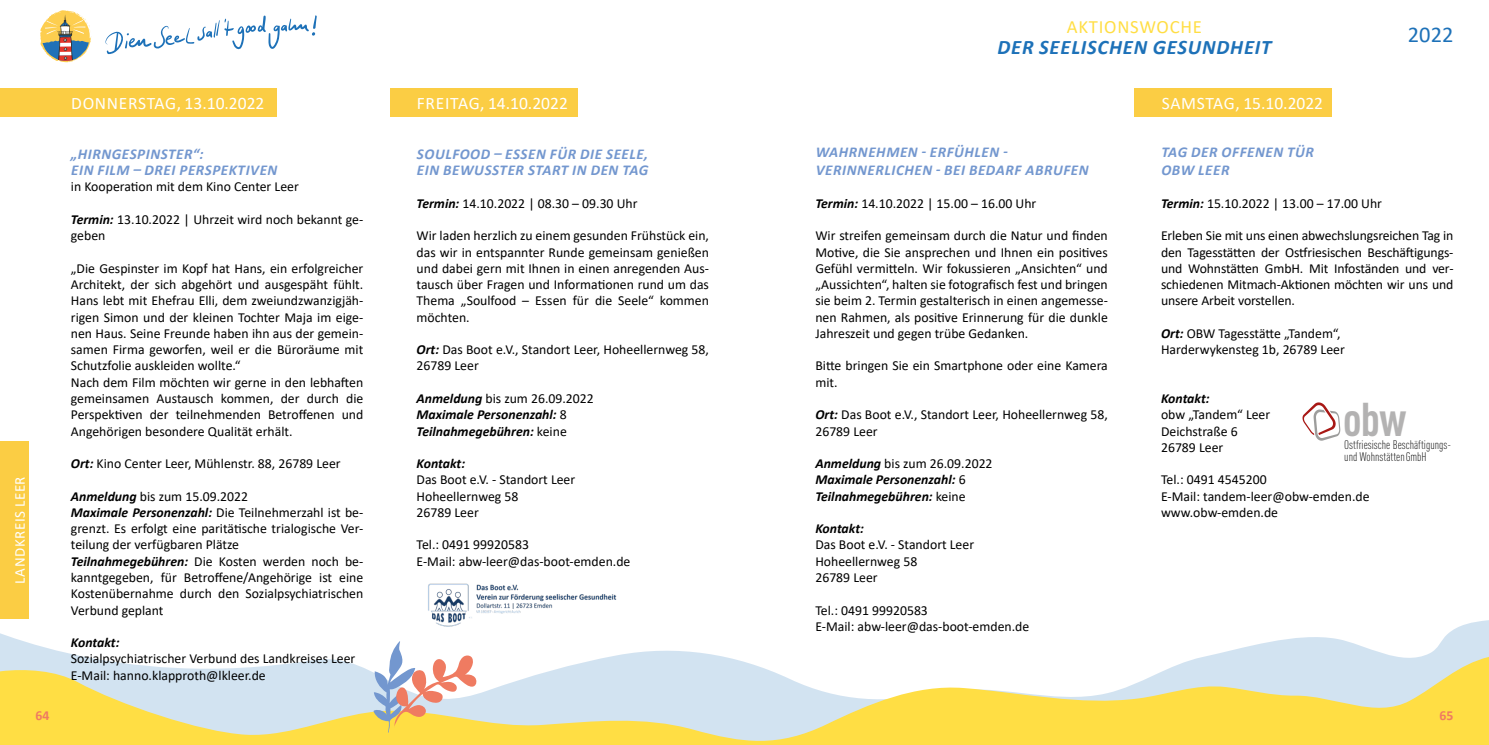
<style>
.page{position:relative;width:1489px;height:745px;background:#fff}
.page>*{position:absolute;margin:0;border:0;box-sizing:border-box;transform-origin:0 0}
.t1{font:700 46.62px "DIN Cond";color:#b3b2b2}
.t2{font:22.5px "Calibri";color:#1d71b8}
.t3{font:italic 700 20.62px "Calibri";letter-spacing:.04em;color:#1d71b8}
.t4{font:18.75px "Calibri";letter-spacing:.04em;color:#ffde44}
.t5{font:17.5px "Calibri";letter-spacing:.015em;color:#fff}
.t6{font:italic 700 15px/18px "Calibri";letter-spacing:.04em;color:#7397cf}
.t7{font:15px "Calibri";letter-spacing:.04em;color:#fff}
.t8{font:13.75px/16.2px "Calibri";color:#000}
.t9{font:italic 700 13.75px/16.2px "Calibri";color:#000}
.t10{font:700 13.75px "Calibri";color:#ef7b61}
.t11{font:300 12.25px/11.6px "DIN Cond";color:#000}
.s1{font-weight:700;font-style:italic}
.s2{font-weight:400;font-style:normal}
</style>
<div class="page">
<div style="left:0;top:440px;width:29px;height:178px;background:#fbcd44"></div>
<svg style="left:0;top:618px;width:1488px;height:31px"></svg>
<svg style="left:0;top:649px;width:1488px;height:95px"></svg>
<svg style="left:40px;top:10px;width:52px;height:52px"></svg>
<svg style="left:105px;top:15px;width:212px;height:39px"></svg>
<svg style="left:373px;top:640px;width:104px;height:92px"></svg>
<img style="left:428px;top:583px;width:192px;height:45px">
<div style="left:1134px;top:89px;width:197px;height:28px;background:#fbcd44"></div>
<svg style="left:1302px;top:402px;width:38px;height:38px"></svg>
<div style="left:390px;top:89px;width:187px;height:28px;background:#fbcd44"></div>
<div style="left:0;top:89px;width:276px;height:28px;background:#fbcd44"></div>
<h3 class="t4" style="left:1066px;top:14px;width:137px">AKTIONSWOCHE</h3>
<h3 class="t3" style="left:997px;top:32px;width:275px">DER SEELISCHEN GESUNDHEIT</h3>
<h2 class="t2" style="left:1407px;top:19px;width:47px">2022</h2>
<p class="t7" style="left:9px;top:583px;width:109px;rotate:-90deg">LANDKREIS LEER</p>
<p class="t5" style="left:71px;top:91px;width:195px">DONNERSTAG, 13.10.2022</p>
<p class="t6" style="left:71px;top:145px;width:208px;line-height:16.2px">„HIRNGESPINSTER“:<br>EIN FILM – DREI PERSPEKTIVEN</p>
<p class="t8" style="left:71px;top:178px;width:229px">in Kooperation mit dem Kino Center Leer</p>
<p class="t8" style="left:71px;top:211px;width:294px"><span class="s1">Termin:</span> 13.10.2022 | Uhrzeit wird noch bekannt ge&shy;geben</p>
<p class="t8" style="left:71px;top:259px;width:294px">„Die Gespinster im Kopf hat Hans, ein erfolgreicher Architekt, der sich abgehört und ausgespäht fühlt.<br>Hans lebt mit Ehefrau Elli, dem zweiundzwanzigjäh&shy;rigen Simon und der kleinen Tochter Maja im eige&shy;nen Haus. Seine Freunde haben ihn aus der gemein&shy;samen Firma geworfen, weil er die Büroräume mit Schutzfolie auskleiden wollte.“<br>Nach dem Film möchten wir gerne in den lebhaften gemeinsamen Austausch kommen, der durch die Perspektiven der teilnehmenden Betroffenen und Angehörigen besondere Qualität erhält.</p>
<p class="t8" style="left:71px;top:455px;width:271px"><span class="s1">Ort:</span> Kino Center Leer, Mühlenstr. 88, 26789 Leer</p>
<p class="t8" style="left:71px;top:487px;width:294px"><span class="s1">Anmeldung</span> bis zum 15.09.2022<br><span class="s1">Maximale Personenzahl:</span> Die Teilnehmerzahl ist be&shy;grenzt. Es erfolgt eine paritätische trialogische Ver&shy;teilung der verfügbaren Plätze<br><span class="s1">Teilnahmegebühren:</span> Die Kosten werden noch be&shy;kanntgegeben, für Betroffene/Angehörige ist eine Kostenübernahme durch den Sozialpsychiatrischen Verbund geplant</p>
<p class="t9" style="left:71px;top:633px;width:50px">Kontakt:</p>
<p class="t8" style="left:71px;top:650px;width:286px">Sozialpsychiatrischer Verbund des Landkreises Leer<br>E-Mail: hanno.klapproth@lkleer.de</p>
<p class="t5" style="left:417px;top:91px;width:152px">FREITAG, 14.10.2022</p>
<p class="t6" style="left:417px;top:145px;width:233px;line-height:16.2px">SOULFOOD – ESSEN FÜR DIE SEELE,<br>EIN BEWUSSTER START IN DEN TAG</p>
<p class="t8" style="left:416px;top:194px;width:222px"><span class="s1">Termin:</span> 14.10.2022 | 08.30 – 09.30 Uhr</p>
<p class="t8" style="left:416px;top:227px;width:294px;text-align:justify">Wir laden herzlich zu einem gesunden Frühstück ein, das wir in entspannter Runde gemeinsam genießen und dabei gern mit Ihnen in einen anregenden Aus&shy;tausch über Fragen und Informationen rund um das Thema „Soulfood – Essen für die Seele“ kommen möchten.</p>
<p class="t8" style="left:416px;top:341px;width:294px"><span class="s1">Ort:</span> Das Boot e.V., Standort Leer, Hoheellernweg 58,<br>26789 Leer</p>
<p class="t9" style="left:416px;top:389px;width:179px">Anmeldung <span class="s2">bis zum 26.09.2022<br></span>Maximale Personenzahl: <span class="s2">8<br></span>Teilnahmegebühren: <span class="s2">keine</span></p>
<p class="t9" style="left:416px;top:454px;width:50px">Kontakt:</p>
<p class="t8" style="left:416px;top:471px;width:160px">Das Boot e.V. - Standort Leer<br>Hoheellernweg 58<br>26789 Leer</p>
<p class="t8" style="left:416px;top:536px;width:215px">Tel.: 0491 99920583<br>E-Mail: abw-leer@das-boot-emden.de</p>
<p class="t6" style="left:815px;top:142px;width:274px">WAHRNEHMEN - ERFÜHLEN -<br>VERINNERLICHEN - BEI BEDARF ABRUFEN</p>
<p class="t8" style="left:815px;top:194px;width:222px"><span class="s1">Termin:</span> 14.10.2022 | 15.00 – 16.00 Uhr</p>
<p class="t8" style="left:815px;top:227px;width:294px;text-align:justify">Wir streifen gemeinsam durch die Natur und finden Motive, die Sie ansprechen und Ihnen ein positives Gefühl vermitteln. Wir fokussieren „Ansichten“ und „Aussichten“, halten sie fotografisch fest und bringen sie beim 2. Termin gestalterisch in einen angemesse&shy;nen Rahmen, als positive Erinnerung für die dunkle Jahreszeit und gegen trübe Gedanken.</p>
<p class="t8" style="left:815px;top:357px;width:294px">Bitte bringen Sie ein Smartphone oder eine Kamera mit.</p>
<p class="t8" style="left:815px;top:406px;width:294px"><span class="s1">Ort:</span> Das Boot e.V., Standort Leer, Hoheellernweg 58,<br>26789 Leer</p>
<p class="t9" style="left:815px;top:454px;width:179px">Anmeldung <span class="s2">bis zum 26.09.2022<br></span>Maximale Personenzahl: <span class="s2">6<br></span>Teilnahmegebühren: <span class="s2">keine</span></p>
<p class="t9" style="left:815px;top:519px;width:50px">Kontakt:</p>
<p class="t8" style="left:815px;top:536px;width:160px">Das Boot e.V. - Standort Leer<br>Hoheellernweg 58<br>26789 Leer</p>
<p class="t8" style="left:815px;top:601px;width:215px">Tel.: 0491 99920583<br>E-Mail: abw-leer@das-boot-emden.de</p>
<p class="t5" style="left:1161px;top:91px;width:163px">SAMSTAG, 15.10.2022</p>
<p class="t6" style="left:1161px;top:142px;width:154px">TAG DER OFFENEN TÜR<br>OBW LEER</p>
<p class="t8" style="left:1160px;top:194px;width:222px"><span class="s1">Termin:</span> 15.10.2022 | 13.00 – 17.00 Uhr</p>
<p class="t8" style="left:1160px;top:227px;width:294px;text-align:justify">Erleben Sie mit uns einen abwechslungsreichen Tag in den Tagesstätten der Ostfriesischen Beschäftigungs&shy;und Wohnstätten GmbH. Mit Infoständen und ver&shy;schiedenen Mitmach-Aktionen möchten wir uns und unsere Arbeit vorstellen.</p>
<p class="t8" style="left:1160px;top:324px;width:185px"><span class="s1">Ort:</span> OBW Tagesstätte „Tandem“,<br>Harderwykensteg 1b, 26789 Leer</p>
<p class="t9" style="left:1160px;top:389px;width:50px">Kontakt:</p>
<p class="t8" style="left:1160px;top:406px;width:111px">obw „Tandem“ Leer<br>Deichstraße 6<br>26789 Leer</p>
<p class="t8" style="left:1160px;top:471px;width:210px">Tel.: 0491 4545200<br>E-Mail: tandem-leer@obw-emden.de www.obw-emden.de</p>
<h1 class="t1" style="left:1342px;top:390px;width:65px">obw</h1>
<p class="t11" style="left:1344px;top:438px;width:108px">Ostfriesische Beschäftigungs&shy;und WohnstättenGmbH</p>
<p class="t10" style="left:35px;top:705px;width:15px">64</p>
<p class="t10" style="left:1439px;top:705px;width:15px">65</p>
</div>
